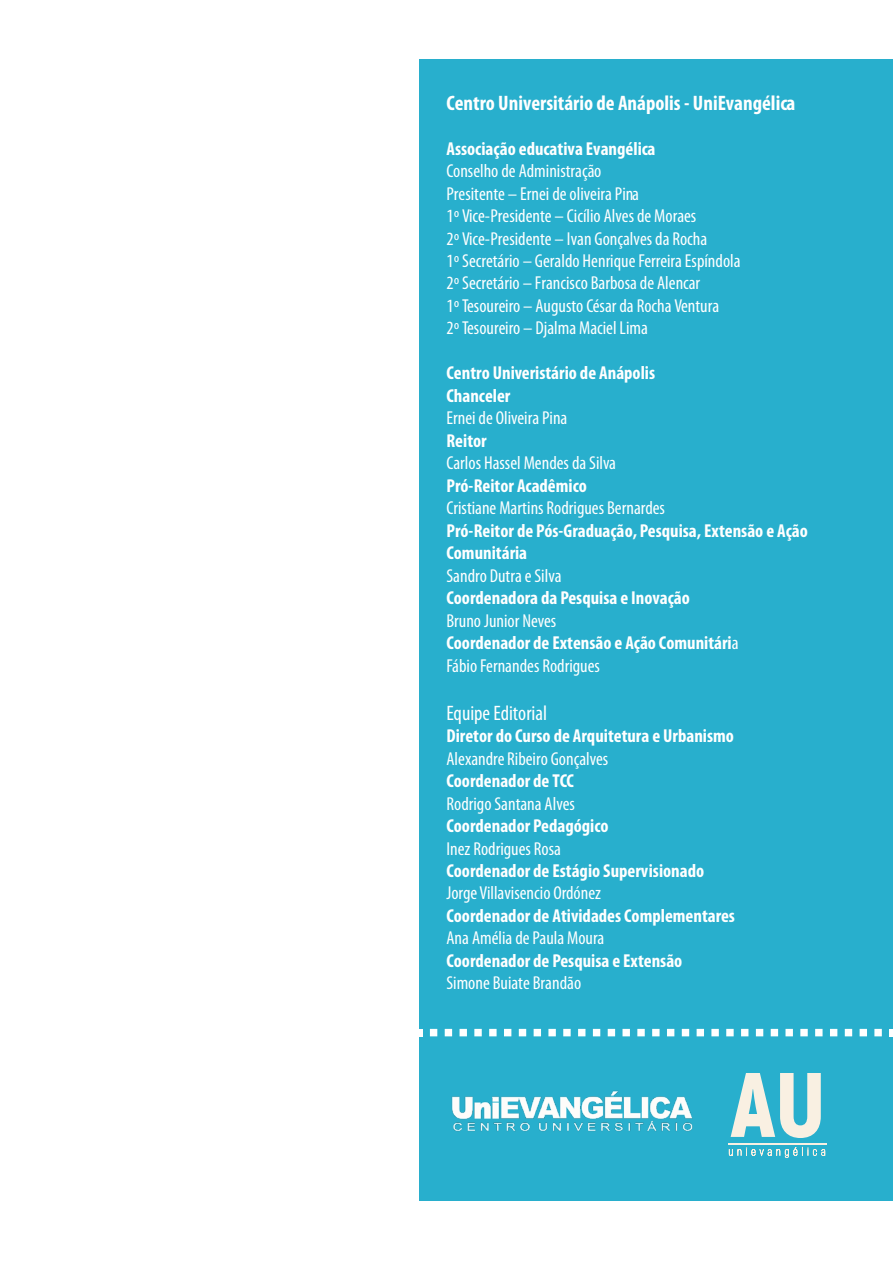
<style>
.page{position:relative;width:893px;height:1263px;background:#fff}
.page>*{position:absolute;margin:0;border:0;box-sizing:border-box;transform-origin:0 0}
.t1{font:700 condensed 21px "Myriad Pro";color:#fff}
.t2{font:condensed 21px "Myriad Pro";color:#fff}
.t3{font:condensed 18.75px/22.5px "Myriad Pro";color:#fff}
.t4{font:700 condensed 18.75px/22.5px "Myriad Pro";color:#fff}
.s1{font-weight:700}
</style>
<div class="page">
<div style="left:419px;top:59px;width:474px;height:1142px;background:#28afcd"></div>
<svg style="left:419px;top:1029px;width:3px;height:7px"></svg>
<svg style="left:430px;top:1029px;width:452px;height:7px"></svg>
<svg style="left:889px;top:1029px;width:4px;height:7px"></svg>
<svg style="left:731px;top:1073px;width:90px;height:65px"></svg>
<svg style="left:729px;top:1147px;width:96px;height:11px"></svg>
<hr style="left:728px;top:1143px;width:99px;height:1px;background:#f9f0e2">
<img style="left:451px;top:1091px;width:242px;height:41px">
<p class="t1" style="left:446px;top:89px;width:350px">Centro Universitário de Anápolis - UniEvangélica</p>
<p class="t4" style="left:446px;top:137px;width:211px">Associação educativa Evangélica</p>
<p class="t3" style="left:446px;top:159px;width:296px">Conselho de Administração<br>Presitente – Ernei de oliveira Pina<br>1º Vice-Presidente – Cicílio Alves de Moraes<br>2º Vice-Presidente – Ivan Gonçalves da Rocha<br>1º Secretário – Geraldo Henrique Ferreira Espíndola 2º Secretário – Francisco Barbosa de Alencar<br>1º Tesoureiro – Augusto César da Rocha Ventura<br>2º Tesoureiro – Djalma Maciel Lima</p>
<p class="t4" style="left:446px;top:362px;width:210px">Centro Univeristário de Anápolis<br>Chanceler</p>
<p class="t3" style="left:446px;top:407px;width:122px">Ernei de Oliveira Pina</p>
<p class="t4" style="left:446px;top:429px;width:42px">Reitor</p>
<p class="t3" style="left:446px;top:452px;width:171px">Carlos Hassel Mendes da Silva</p>
<p class="t4" style="left:446px;top:474px;width:142px">Pró-Reitor Acadêmico</p>
<p class="t3" style="left:446px;top:497px;width:220px">Cristiane Martins Rodrigues Bernardes</p>
<p class="t4" style="left:446px;top:519px;width:363px">Pró-Reitor de Pós-Graduação, Pesquisa, Extensão e Ação<br>Comunitária</p>
<p class="t3" style="left:446px;top:564px;width:117px">Sandro Dutra e Silva</p>
<p class="t4" style="left:446px;top:586px;width:245px">Coordenadora da Pesquisa e Inovação</p>
<p class="t3" style="left:446px;top:609px;width:294px">Bruno Junior Neves<br><span class="s1">Coordenador de Extensão e Ação Comunitári</span>a<br>Fábio Fernandes Rodrigues</p>
<p class="t2" style="left:446px;top:700px;width:102px">Equipe Editorial</p>
<p class="t4" style="left:446px;top:724px;width:289px">Diretor do Curso de Arquitetura e Urbanismo</p>
<p class="t3" style="left:446px;top:747px;width:163px">Alexandre Ribeiro Gonçalves</p>
<p class="t4" style="left:446px;top:769px;width:129px">Coordenador de TCC</p>
<p class="t3" style="left:446px;top:792px;width:130px">Rodrigo Santana Alves</p>
<p class="t4" style="left:446px;top:814px;width:164px">Coordenador Pedagógico</p>
<p class="t3" style="left:446px;top:837px;width:116px">Inez Rodrigues Rosa</p>
<p class="t4" style="left:446px;top:859px;width:259px">Coordenador de Estágio Supervisionado</p>
<p class="t3" style="left:446px;top:882px;width:156px">Jorge Villavisencio Ordónez</p>
<p class="t4" style="left:446px;top:904px;width:290px">Coordenador de Atividades Complementares</p>
<p class="t3" style="left:446px;top:927px;width:159px">Ana Amélia de Paula Moura</p>
<p class="t4" style="left:446px;top:949px;width:237px">Coordenador de Pesquisa e Extensão</p>
<p class="t3" style="left:446px;top:972px;width:136px">Simone Buiate Brandão</p>
</div>
